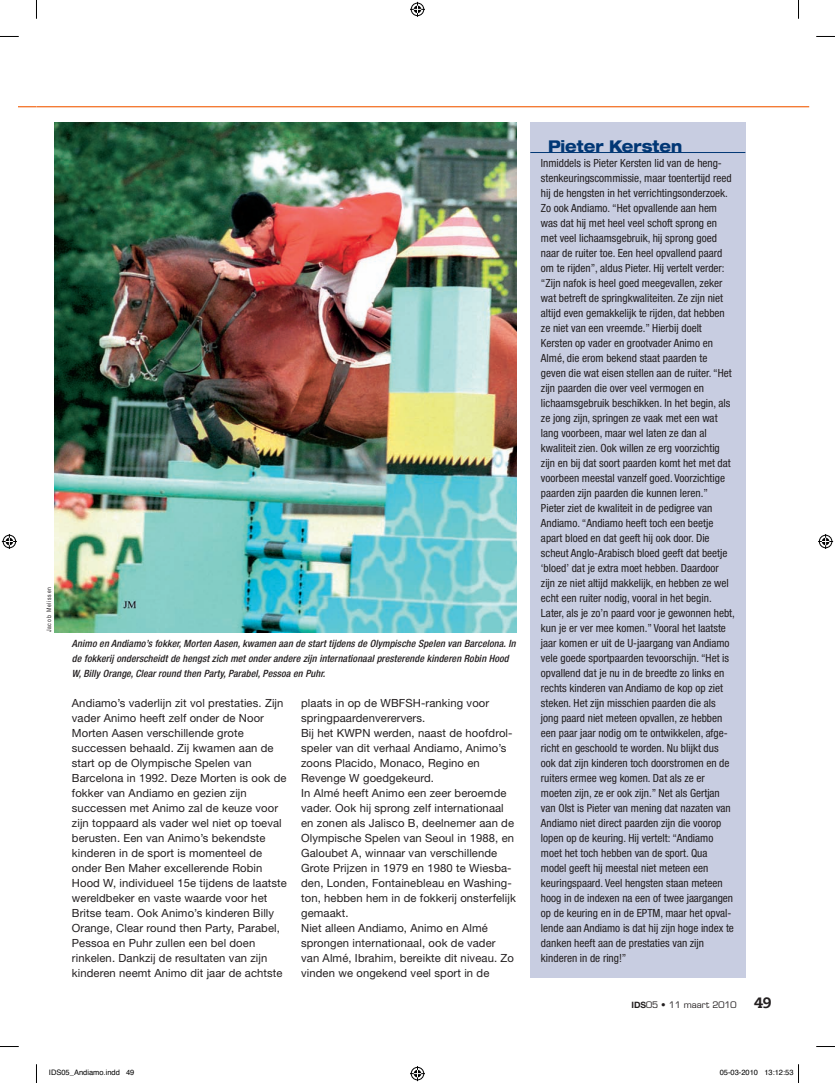
<style>
.page{position:relative;width:835px;height:1083px;background:#fff}
.page>*{position:absolute;margin:0;border:0;box-sizing:border-box;transform-origin:0 0}
.t1{font:800 expanded 16.25px "Helvetica Neue LT Std";letter-spacing:-.005em;color:#013775;scale:.88 1}
.t2{font:condensed 11.25px/15px "Helvetica Neue LT Std";color:#231f20}
.t3{font:11.25px/15px "Helvetica Neue LT Std";letter-spacing:.01em;color:#231f20}
.t4{font:italic 500 condensed 10px/15px "Helvetica Neue LT Std";letter-spacing:.01em;color:#231f20}
.t5{font:8.75px "Eurostile LT Std";color:#231f20}
.t6{font:7.5px "Helvetica";color:#000}
.t7{font:6.25px "Helvetica Neue LT Std";letter-spacing:.16em;color:#231f20;scale:.8 1}
.s1{font-family:"Helvetica Neue LT Std";font-weight:700}
.s2{font-family:"Caecilia LT Std";font-weight:800;font-size:15px}
</style>
<div class="page">
<div style="left:530px;top:122px;width:215px;height:855px;background:#c8cde1"></div>
<hr style="left:530px;top:152px;width:215px;height:1px;background:#013775">
<img style="left:54px;top:123px;width:462px;height:509px">
<svg style="left:19px;top:106px;width:17px;height:1px"></svg>
<hr style="left:37px;top:106px;width:772px;height:1px;background:#f36e21">
<svg style="left:0;top:36px;width:19px;height:1px"></svg>
<svg style="left:816px;top:36px;width:19px;height:1px"></svg>
<svg style="left:0;top:1046px;width:19px;height:1px"></svg>
<svg style="left:816px;top:1046px;width:19px;height:1px"></svg>
<svg style="left:36px;top:0;width:1px;height:19px"></svg>
<svg style="left:36px;top:1064px;width:1px;height:19px"></svg>
<svg style="left:798px;top:0;width:1px;height:19px"></svg>
<svg style="left:410px;top:2px;width:15px;height:15px"></svg>
<svg style="left:410px;top:1066px;width:15px;height:15px"></svg>
<svg style="left:2px;top:534px;width:15px;height:15px"></svg>
<svg style="left:818px;top:534px;width:15px;height:15px"></svg>
<svg style="left:798px;top:1064px;width:1px;height:19px"></svg>
<p class="t7" style="left:45px;top:632px;width:58px;rotate:-90deg">Jacob Melissen</p>
<p class="t4" style="left:72px;top:636px;width:445px">Animo en Andiamo’s fokker, Morten Aasen, kwamen aan de start tijdens de Olympische Spelen van Barcelona. In de fokkerij onderscheidt de hengst zich met onder andere zijn internationaal presterende kinderen Robin Hood<br>W, Billy Orange, Clear round then Party, Parabel, Pessoa en Puhr.</p>
<p class="t3" style="left:72px;top:696px;width:216px">Andiamo’s vaderlijn zit vol prestaties. Zijn vader Animo heeft zelf onder de Noor Morten Aasen verschillende grote successen behaald. Zij kwamen aan de start op de Olympische Spelen van Barcelona in 1992. Deze Morten is ook de fokker van Andiamo en gezien zijn successen met Animo zal de keuze voor zijn toppaard als vader wel niet op toeval berusten. Een van Animo’s bekendste kinderen in de sport is momenteel de onder Ben Maher excellerende Robin Hood W, individueel 15e tijdens de laatste wereldbeker en vaste waarde voor het Britse team. Ook Animo’s kinderen Billy Orange, Clear round then Party, Parabel, Pessoa en Puhr zullen een bel doen rinkelen. Dankzij de resultaten van zijn kinderen neemt Animo dit jaar de achtste</p>
<p class="t3" style="left:301px;top:696px;width:216px">plaats in op de WBFSH-ranking voor springpaardenverervers.<br>Bij het KWPN werden, naast de hoofdrol&shy;speler van dit verhaal Andiamo, Animo’s zoons Placido, Monaco, Regino en Revenge W goedgekeurd.<br>In Almé heeft Animo een zeer beroemde vader. Ook hij sprong zelf internationaal en zonen als Jalisco B, deelnemer aan de Olympische Spelen van Seoul in 1988, en Galoubet A, winnaar van verschillende Grote Prijzen in 1979 en 1980 te Wiesba&shy;den, Londen, Fontainebleau en Washing&shy;ton, hebben hem in de fokkerij onsterfelijk gemaakt.<br>Niet alleen Andiamo, Animo en Almé sprongen internationaal, ook de vader van Almé, Ibrahim, bereikte dit niveau. Zo vinden we ongekend veel sport in de</p>
<p class="t1" style="left:548px;top:136px;width:154px">Pieter Kersten</p>
<p class="t2" style="left:541px;top:156px;width:195px">Inmiddels is Pieter Kersten lid van de heng&shy;stenkeuringscommissie, maar toentertijd reed hij de hengsten in het verrichtingsonderzoek.<br>Zo ook Andiamo. “Het opvallende aan hem was dat hij met heel veel schoft sprong en met veel lichaamsgebruik, hij sprong goed naar de ruiter toe. Een heel opvallend paard om te rijden”, aldus Pieter. Hij vertelt verder: “Zijn nafok is heel goed meegevallen, zeker wat betreft de springkwaliteiten. Ze zijn niet altijd even gemakkelijk te rijden, dat hebben ze niet van een vreemde.” Hierbij doelt Kersten op vader en grootvader Animo en Almé, die erom bekend staat paarden te geven die wat eisen stellen aan de ruiter. “Het zijn paarden die over veel vermogen en lichaamsgebruik beschikken. In het begin, als ze jong zijn, springen ze vaak met een wat lang voorbeen, maar wel laten ze dan al kwaliteit zien. Ook willen ze erg voorzichtig zijn en bij dat soort paarden komt het met dat voorbeen meestal vanzelf goed. Voorzichtige paarden zijn paarden die kunnen leren.”<br>Pieter ziet de kwaliteit in de pedigree van Andiamo. “Andiamo heeft toch een beetje apart bloed en dat geeft hij ook door. Die scheut Anglo-Arabisch bloed geeft dat beetje ‘bloed’ dat je extra moet hebben. Daardoor zijn ze niet altijd makkelijk, en hebben ze wel echt een ruiter nodig, vooral in het begin.<br>Later, als je zo’n paard voor je gewonnen hebt, kun je er ver mee komen.” Vooral het laatste jaar komen er uit de U-jaargang van Andiamo vele goede sportpaarden tevoorschijn. “Het is opvallend dat je nu in de breedte zo links en rechts kinderen van Andiamo de kop op ziet steken. Het zijn misschien paarden die als jong paard niet meteen opvallen, ze hebben een paar jaar nodig om te ontwikkelen, afge&shy;richt en geschoold te worden. Nu blijkt dus ook dat zijn kinderen toch doorstromen en de ruiters ermee weg komen. Dat als ze er moeten zijn, ze er ook zijn.” Net als Gertjan van Olst is Pieter van mening dat nazaten van Andiamo niet direct paarden zijn die voorop lopen op de keuring. Hij vertelt: “Andiamo moet het toch hebben van de sport. Qua model geeft hij meestal niet meteen een keuringspaard. Veel hengsten staan meteen hoog in de indexen na een of twee jaargangen op de keuring en in de EPTM, maar het opval&shy;lende aan Andiamo is dat hij zijn hoge index te danken heeft aan de prestaties van zijn kinderen in de ring!”</p>
<p class="t5" style="left:631px;top:999px;width:142px"><span class="s1">IDS</span>05 • 11 maart 2010 <span class="s2">49</span></p>
<p class="t6" style="left:49px;top:1066px;width:87px">IDS05_Andiamo.indd 49</p>
<p class="t6" style="left:720px;top:1066px;width:75px">05-03-2010 13:12:53</p>
</div>
